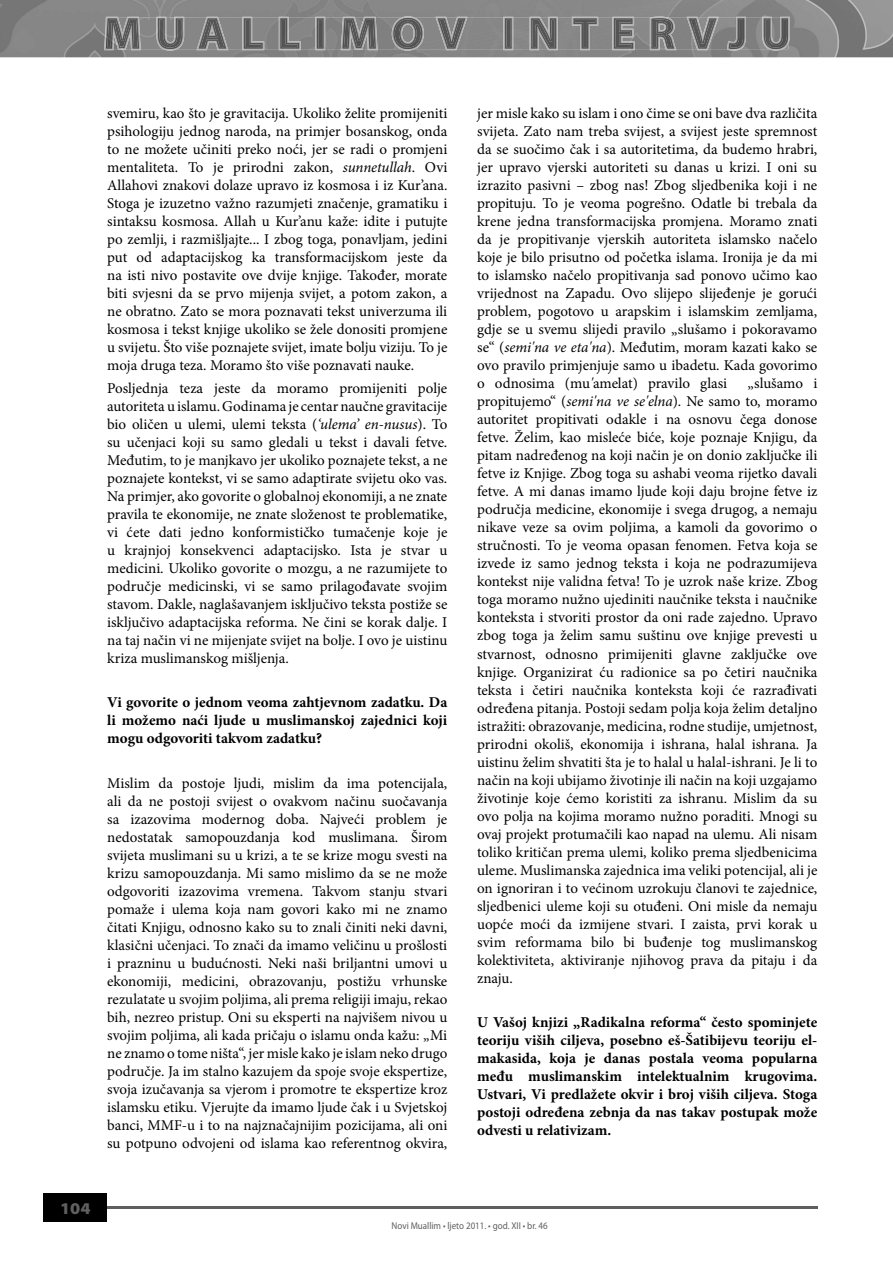
<style>
.page{position:relative;width:893px;height:1264px;background:#fff}
.page>*{position:absolute;margin:0;border:0;box-sizing:border-box;transform-origin:0 0}
.t1{font:900 semi-expanded 16.5px "Myriad Pro";color:#5f5f5f}
.t2{font:15px/18px "Minion Pro";letter-spacing:-.005em;color:#000;text-align:justify}
.t3{font:700 15px/18px "Minion Pro";color:#000;text-align:justify}
.t4{font:9.9px "Myriad Pro";color:#5f5f5f;scale:.91 1}
.s1{font-style:italic}
</style>
<div class="page">
<img style="left:0;top:0;width:893px;height:57px">
<img style="left:104px;top:16px;width:686px;height:35px">
<img style="left:106px;top:18px;width:424px;height:31px">
<img style="left:530px;top:18px;width:258px;height:31px">
<hr style="left:107px;top:1206px;width:710px;height:2px;background:#5f5f5f">
<div style="left:43px;top:1193px;width:64px;height:28px;background:#000"></div>
<p class="t2" style="left:107px;top:104px;width:342px">svemiru, kao što je gravitacija. Ukoliko želite promijeniti psihologiju jednog naroda, na primjer bosanskog, onda to ne možete učiniti preko noći, jer se radi o promjeni mentaliteta. To je prirodni zakon, <span class="s1">sunnetullah</span>. Ovi Allahovi znakovi dolaze upravo iz kosmosa i iz Kur’ana.<br>Stoga je izuzetno važno razumjeti značenje, gramatiku i sintaksu kosmosa. Allah u Kur’anu kaže: idite i putujte po zemlji, i razmišljajte... I zbog toga, ponavljam, jedini put od adaptacijskog ka transformacijskom jeste da na isti nivo postavite ove dvije knjige. Također, morate biti svjesni da se prvo mijenja svijet, a potom zakon, a ne obratno. Zato se mora poznavati tekst univerzuma ili kosmosa i tekst knjige ukoliko se žele donositi promjene u svijetu. Što više poznajete svijet, imate bolju viziju. To je moja druga teza. Moramo što više poznavati nauke.</p>
<p class="t2" style="left:107px;top:379px;width:342px">Posljednja teza jeste da moramo promijeniti polje autoriteta u islamu. Godinama je centar naučne gravitacije bio oličen u ulemi, ulemi teksta (<span class="s1">‘ulema’ en-nusus</span>). To su učenjaci koji su samo gledali u tekst i davali fetve.<br>Međutim, to je manjkavo jer ukoliko poznajete tekst, a ne poznajete kontekst, vi se samo adaptirate svijetu oko vas.<br>Na primjer, ako govorite o globalnoj ekonomiji, a ne znate pravila te ekonomije, ne znate složenost te problematike, vi ćete dati jedno konformističko tumačenje koje je u krajnjoj konsekvenci adaptacijsko. Ista je stvar u medicini. Ukoliko govorite o mozgu, a ne razumijete to područje medicinski, vi se samo prilagođavate svojim stavom. Dakle, naglašavanjem isključivo teksta postiže se isključivo adaptacijska reforma. Ne čini se korak dalje. I na taj način vi ne mijenjate svijet na bolje. I ovo je uistinu kriza muslimanskog mišljenja.</p>
<p class="t3" style="left:107px;top:693px;width:342px">Vi govorite o jednom veoma zahtjevnom zadatku. Da li možemo naći ljude u muslimanskoj zajednici koji mogu odgovoriti takvom zadatku?</p>
<p class="t2" style="left:107px;top:774px;width:342px">Mislim da postoje ljudi, mislim da ima potencijala, ali da ne postoji svijest o ovakvom načinu suočavanja sa izazovima modernog doba. Najveći problem je nedostatak samopouzdanja kod muslimana. Širom svijeta muslimani su u krizi, a te se krize mogu svesti na krizu samopouzdanja. Mi samo mislimo da se ne može odgovoriti izazovima vremena. Takvom stanju stvari pomaže i ulema koja nam govori kako mi ne znamo čitati Knjigu, odnosno kako su to znali činiti neki davni, klasični učenjaci. To znači da imamo veličinu u prošlosti i prazninu u budućnosti. Neki naši briljantni umovi u ekonomiji, medicini, obrazovanju, postižu vrhunske rezulatate u svojim poljima, ali prema religiji imaju, rekao bih, nezreo pristup. Oni su eksperti na najvišem nivou u svojim poljima, ali kada pričaju o islamu onda kažu: „Mi ne znamo o tome ništa“, jer misle kako je islam neko drugo područje. Ja im stalno kazujem da spoje svoje ekspertize, svoja izučavanja sa vjerom i promotre te ekspertize kroz islamsku etiku. Vjerujte da imamo ljude čak i u Svjetskoj banci, MMF-u i to na najznačajnijim pozicijama, ali oni su potpuno odvojeni od islama kao referentnog okvira,</p>
<p class="t2" style="left:477px;top:104px;width:342px">jer misle kako su islam i ono čime se oni bave dva različita svijeta. Zato nam treba svijest, a svijest jeste spremnost da se suočimo čak i sa autoritetima, da budemo hrabri, jer upravo vjerski autoriteti su danas u krizi. I oni su izrazito pasivni – zbog nas! Zbog sljedbenika koji i ne propituju. To je veoma pogrešno. Odatle bi trebala da krene jedna transformacijska promjena. Moramo znati da je propitivanje vjerskih autoriteta islamsko načelo koje je bilo prisutno od početka islama. Ironija je da mi to islamsko načelo propitivanja sad ponovo učimo kao vrijednost na Zapadu. Ovo slijepo slijeđenje je gorući problem, pogotovo u arapskim i islamskim zemljama, gdje se u svemu slijedi pravilo „slušamo i pokoravamo se“ (<span class="s1">semi'na ve eta'na</span>). Međutim, moram kazati kako se ovo pravilo primjenjuje samo u ibadetu. Kada govorimo o odnosima (mu<span class="s1">'</span>amelat) pravilo glasi</p>
<p class="t2" style="left:477px;top:374px;width:342px;text-indent:270px">„slušamo i propitujemo“ (<span class="s1">semi'na ve se'elna</span>). Ne samo to, moramo autoritet propitivati odakle i na osnovu čega donose fetve. Želim, kao misleće biće, koje poznaje Knjigu, da pitam nadređenog na koji način je on donio zaključke ili fetve iz Knjige. Zbog toga su ashabi veoma rijetko davali fetve. A mi danas imamo ljude koji daju brojne fetve iz područja medicine, ekonomije i svega drugog, a nemaju nikave veze sa ovim poljima, a kamoli da govorimo o stručnosti. To je veoma opasan fenomen. Fetva koja se izvede iz samo jednog teksta i koja ne podrazumijeva kontekst nije validna fetva! To je uzrok naše krize. Zbog toga moramo nužno ujediniti naučnike teksta i naučnike konteksta i stvoriti prostor da oni rade zajedno. Upravo zbog toga ja želim samu suštinu ove knjige prevesti u stvarnost, odnosno primijeniti glavne zaključke ove knjige. Organizirat ću radionice sa po četiri naučnika teksta i četiri naučnika konteksta koji će razrađivati određena pitanja. Postoji sedam polja koja želim detaljno istražiti: obrazovanje, medicina, rodne studije, umjetnost, prirodni okoliš, ekonomija i ishrana, halal ishrana. Ja uistinu želim shvatiti šta je to halal u halal-ishrani. Je li to način na koji ubijamo životinje ili način na koji uzgajamo životinje koje ćemo koristiti za ishranu. Mislim da su ovo polja na kojima moramo nužno poraditi. Mnogi su ovaj projekt protumačili kao napad na ulemu. Ali nisam toliko kritičan prema ulemi, koliko prema sljedbenicima uleme. Muslimanska zajednica ima veliki potencijal, ali je on ignoriran i to većinom uzrokuju članovi te zajednice, sljedbenici uleme koji su otuđeni. Oni misle da nemaju uopće moći da izmijene stvari. I zaista, prvi korak u svim reformama bilo bi buđenje tog muslimanskog kolektiviteta, aktiviranje njihovog prava da pitaju i da znaju.</p>
<p class="t3" style="left:477px;top:1013px;width:342px">U Vašoj knjizi „Radikalna reforma“ često spominjete teoriju viših ciljeva, posebno eš-Šatibijevu teoriju el&shy;makasida, koja je danas postala veoma popularna među muslimanskim intelektualnim krugovima.<br>Ustvari, Vi predlažete okvir i broj viših ciljeva. Stoga postoji određena zebnja da nas takav postupak može odvesti u relativizam.</p>
<p class="t1" style="left:60px;top:1198px;width:32px">104</p>
<p class="t4" style="left:392px;top:1219px;width:173px">Novi Muallim • ljeto 2011. • god. XII • br. 46</p>
</div>
